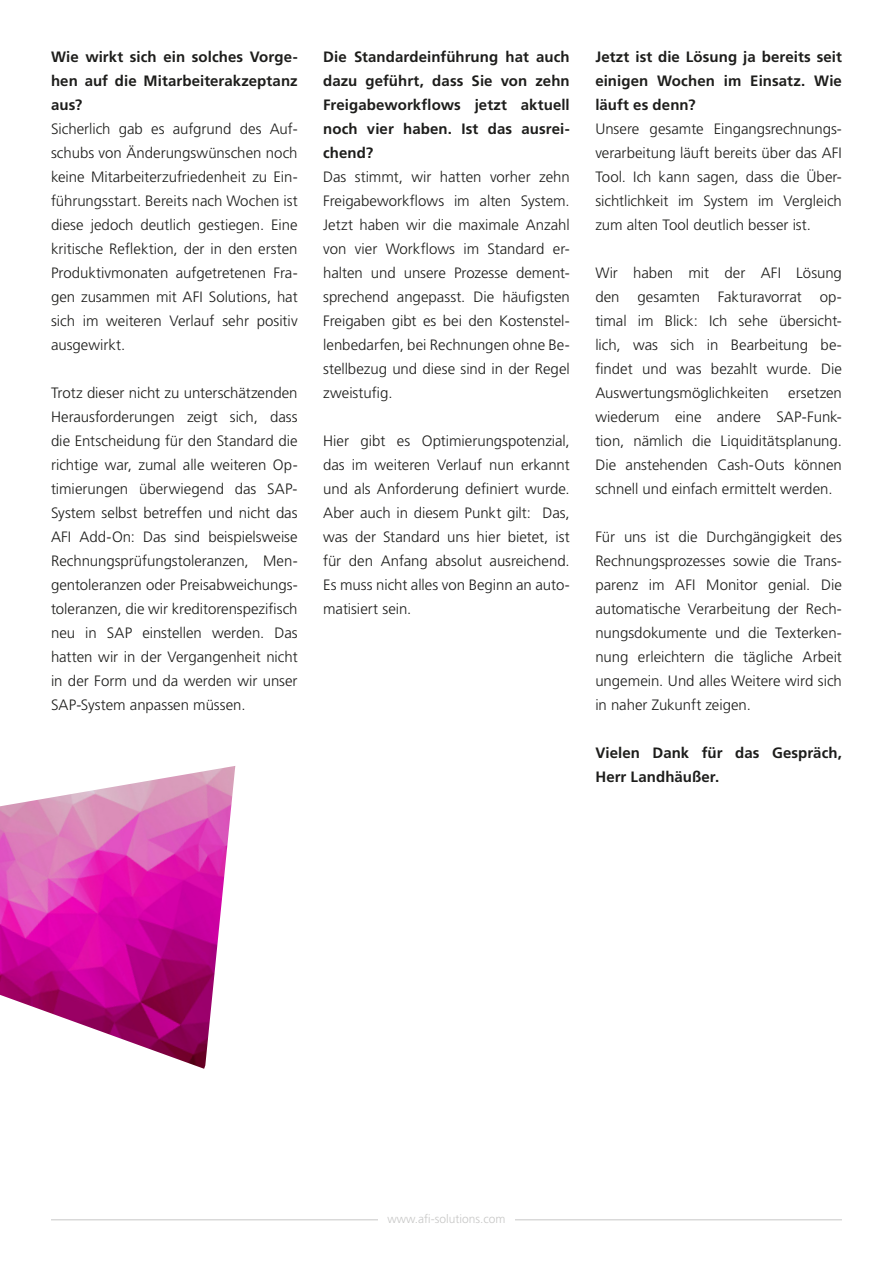
<style>
.page{position:relative;width:893px;height:1263px;background:#fff}
.page>*{position:absolute;margin:0;border:0;box-sizing:border-box;transform-origin:0 0}
.t1{font:300 15px/24px "Frutiger LT Std";color:#1d1d1b;text-align:justify}
.t2{font:700 15px/24px "Frutiger LT Std";letter-spacing:.005em;color:#1d1d1b;text-align:justify}
.t3{font:300 12px "Frutiger LT Std";color:#c7c7c6}
</style>
<div class="page">
<img style="left:0;top:766px;width:235px;height:303px">
<hr style="left:51px;top:1219px;width:791px;height:1px;background:#c7c7c6">
<div style="left:378px;top:1214px;width:136px;height:14px;background:#fff"></div>
<p class="t2" style="left:51px;top:45px;width:248px">Wie wirkt sich ein solches Vorge&shy;hen auf die Mitarbeiterakzeptanz aus?</p>
<p class="t1" style="left:51px;top:117px;width:248px">Sicherlich gab es aufgrund des Auf&shy;schubs von Änderungswünschen noch keine Mitarbeiterzufriedenheit zu Ein&shy;führungsstart. Bereits nach Wochen ist diese jedoch deutlich gestiegen. Eine kritische Reflektion, der in den ersten Produktivmonaten aufgetretenen Fra&shy;gen zusammen mit AFI Solutions, hat sich im weiteren Verlauf sehr positiv ausgewirkt.</p>
<p class="t1" style="left:51px;top:381px;width:248px">Trotz dieser nicht zu unterschätzenden Herausforderungen zeigt sich, dass die Entscheidung für den Standard die richtige war, zumal alle weiteren Op&shy;timierungen überwiegend das SAP-System selbst betreffen und nicht das AFI Add-On: Das sind beispielsweise Rechnungsprüfungstoleranzen, Men&shy;gentoleranzen oder Preisabweichungs&shy;toleranzen, die wir kreditorenspezifisch neu in SAP einstellen werden. Das hatten wir in der Vergangenheit nicht in der Form und da werden wir unser SAP-System anpassen müssen.</p>
<p class="t2" style="left:323px;top:45px;width:248px">Die Standardeinführung hat auch dazu geführt, dass Sie von zehn Freigabeworkflows jetzt aktuell noch vier haben. Ist das ausrei&shy;chend?</p>
<p class="t1" style="left:323px;top:165px;width:248px">Das stimmt, wir hatten vorher zehn Freigabeworkflows im alten System.<br>Jetzt haben wir die maximale Anzahl von vier Workflows im Standard er&shy;halten und unsere Prozesse dement&shy;sprechend angepasst. Die häufigsten Freigaben gibt es bei den Kostenstel&shy;lenbedarfen, bei Rechnungen ohne Be&shy;stellbezug und diese sind in der Regel zweistufig.</p>
<p class="t1" style="left:323px;top:429px;width:248px">Hier gibt es Optimierungspotenzial, das im weiteren Verlauf nun erkannt und als Anforderung definiert wurde.<br>Aber auch in diesem Punkt gilt: Das, was der Standard uns hier bietet, ist für den Anfang absolut ausreichend.<br>Es muss nicht alles von Beginn an auto&shy;matisiert sein.</p>
<p class="t2" style="left:595px;top:45px;width:248px">Jetzt ist die Lösung ja bereits seit einigen Wochen im Einsatz. Wie läuft es denn?</p>
<p class="t1" style="left:595px;top:117px;width:248px">Unsere gesamte Eingangsrechnungs&shy;verarbeitung läuft bereits über das AFI Tool. Ich kann sagen, dass die Über&shy;sichtlichkeit im System im Vergleich zum alten Tool deutlich besser ist.</p>
<p class="t1" style="left:595px;top:261px;width:248px">Wir haben mit der AFI Lösung den gesamten Fakturavorrat op&shy;timal im Blick: Ich sehe übersicht&shy;lich, was sich in Bearbeitung be&shy;findet und was bezahlt wurde. Die Auswertungsmöglichkeiten</p>
<p class="t1" style="left:595px;top:381px;width:248px;text-indent:193px">ersetzen wiederum eine andere SAP-Funk&shy;tion, nämlich die Liquiditätsplanung.<br>Die anstehenden Cash-Outs können schnell und einfach ermittelt werden.</p>
<p class="t1" style="left:595px;top:525px;width:248px">Für uns ist die Durchgängigkeit des Rechnungsprozesses sowie die Trans&shy;parenz im AFI Monitor genial. Die automatische Verarbeitung der Rech&shy;nungsdokumente und die Texterken&shy;nung erleichtern die tägliche Arbeit ungemein. Und alles Weitere wird sich in naher Zukunft zeigen.</p>
<p class="t2" style="left:595px;top:741px;width:248px">Vielen Dank für das Gespräch,<br>Herr Landhäußer.</p>
<p class="t3" style="left:387px;top:1212px;width:120px">www.afi-solutions.com</p>
</div>
